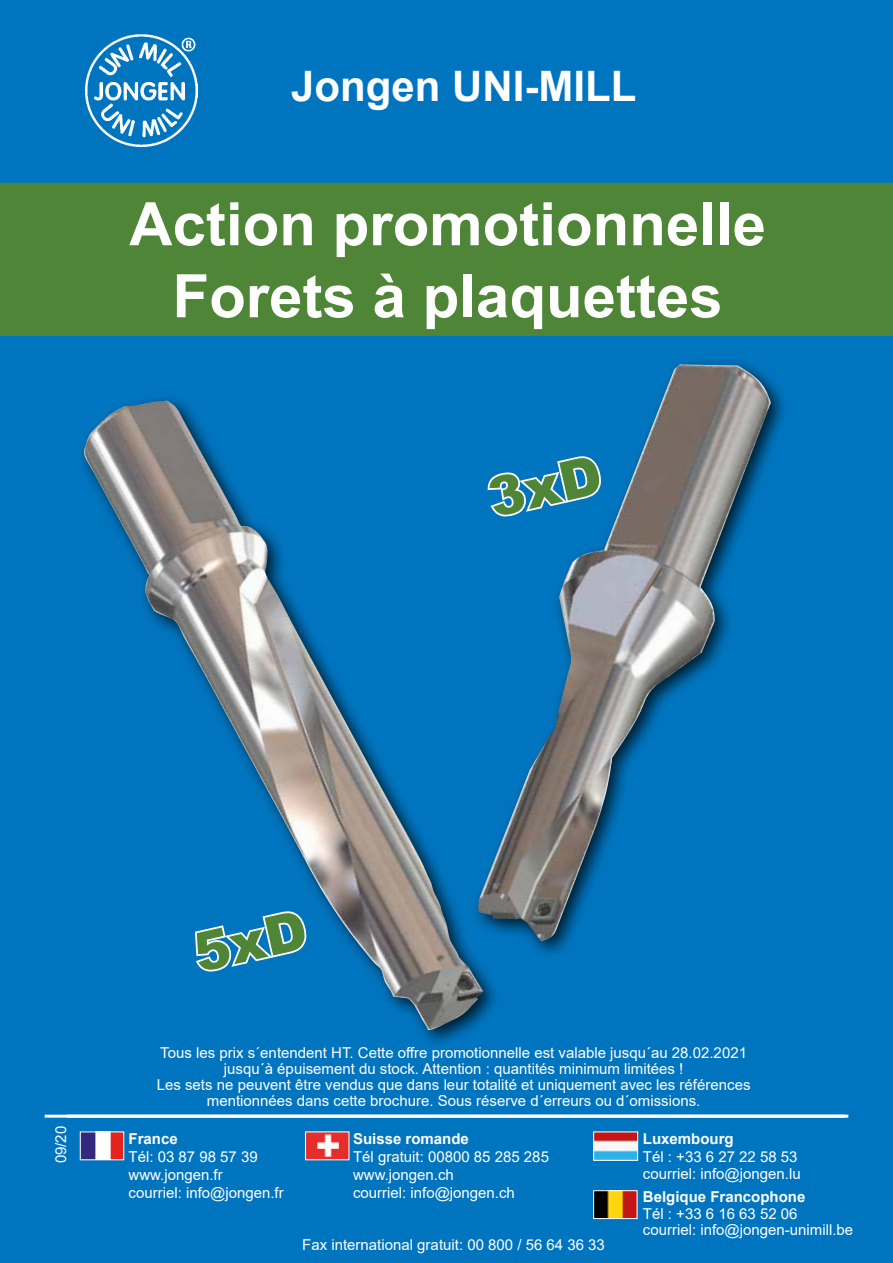
<style>
.page{position:relative;width:893px;height:1263px;background:#0075bf}
.page>*{position:absolute;margin:0;border:0;box-sizing:border-box;transform-origin:0 0}
.t1{font:700 60px/72px "Arial";color:#fff;text-align:center}
.t2{font:700 42px "Arial";color:#fff}
.t3{font:15px/18px "Arial";color:#fff}
.t4{font:700 15px "Arial";color:#fff}
</style>
<div class="page">
<div style="left:0;top:183px;width:893px;height:153px;background:#4f8536"></div>
<img style="left:502px;top:364px;width:269px;height:577px">
<div style="left:77px;top:393px;width:425px;height:656px;background:#000;opacity:.75"></div>
<img style="left:84px;top:401px;width:399px;height:629px">
<img style="left:85px;top:34px;width:113px;height:113px">
<hr style="left:45px;top:1115px;width:803px;height:3px;background:#fff">
<img style="left:307px;top:1133px;width:40px;height:25px">
<div style="left:305px;top:1131px;width:44px;height:29px;border:1px solid #fff"></div>
<img style="left:82px;top:1133px;width:40px;height:25px">
<div style="left:80px;top:1131px;width:44px;height:29px;border:1px solid #fff"></div>
<img style="left:595px;top:1133px;width:41px;height:26px">
<div style="left:593px;top:1131px;width:45px;height:30px;border:1px solid #fff"></div>
<img style="left:595px;top:1192px;width:41px;height:25px">
<div style="left:593px;top:1190px;width:45px;height:29px;border:1px solid #fff"></div>
<svg style="left:487px;top:455px;width:115px;height:62px"></svg>
<svg style="left:192px;top:910px;width:116px;height:62px"></svg>
<h2 class="t2" style="left:291px;top:56px;width:347px">Jongen UNI-MILL</h2>
<h1 class="t1" style="left:129px;top:189px;width:638px">Action promotionnelle<br>Forets à plaquettes</h1>
<p class="t3" style="left:52px;top:1163px;width:39px;rotate:-90deg">09/20</p>
<p class="t3" style="left:157px;top:1045px;width:595px;line-height:15.8px;text-align:center">Tous les prix s´entendent HT. Cette offre promotionnelle est valable jusqu´au 28.02.2021 jusqu´à épuisement du stock. Attention : quantités minimum limitées !<br>Les sets ne peuvent être vendus que dans leur totalité et uniquement avec les références mentionnées dans cette brochure. Sous réserve d´erreurs ou d´omissions.</p>
<p class="t4" style="left:128px;top:1128px;width:51px">France</p>
<p class="t3" style="left:128px;top:1148px;width:157px">Tél: 03 87 98 57 39 www.jongen.fr<br>courriel: info@jongen.fr</p>
<p class="t4" style="left:353px;top:1128px;width:117px">Suisse romande</p>
<p class="t3" style="left:353px;top:1148px;width:197px">Tél gratuit: 00800 85 285 285 www.jongen.ch<br>courriel: info@jongen.ch</p>
<p class="t4" style="left:643px;top:1128px;width:92px">Luxembourg</p>
<p class="t3" style="left:643px;top:1149px;width:159px;line-height:16.5px">Tél : +33 6 27 22 58 53 courriel: info@jongen.lu</p>
<p class="t4" style="left:643px;top:1186px;width:164px">Belgique Francophone</p>
<p class="t3" style="left:643px;top:1205px;width:212px;line-height:16.5px">Tél : +33 6 16 63 52 06 courriel: info@jongen-unimill.be</p>
<p class="t3" style="left:302px;top:1235px;width:304px">Fax international gratuit: 00 800 / 56 64 36 33</p>
</div>
